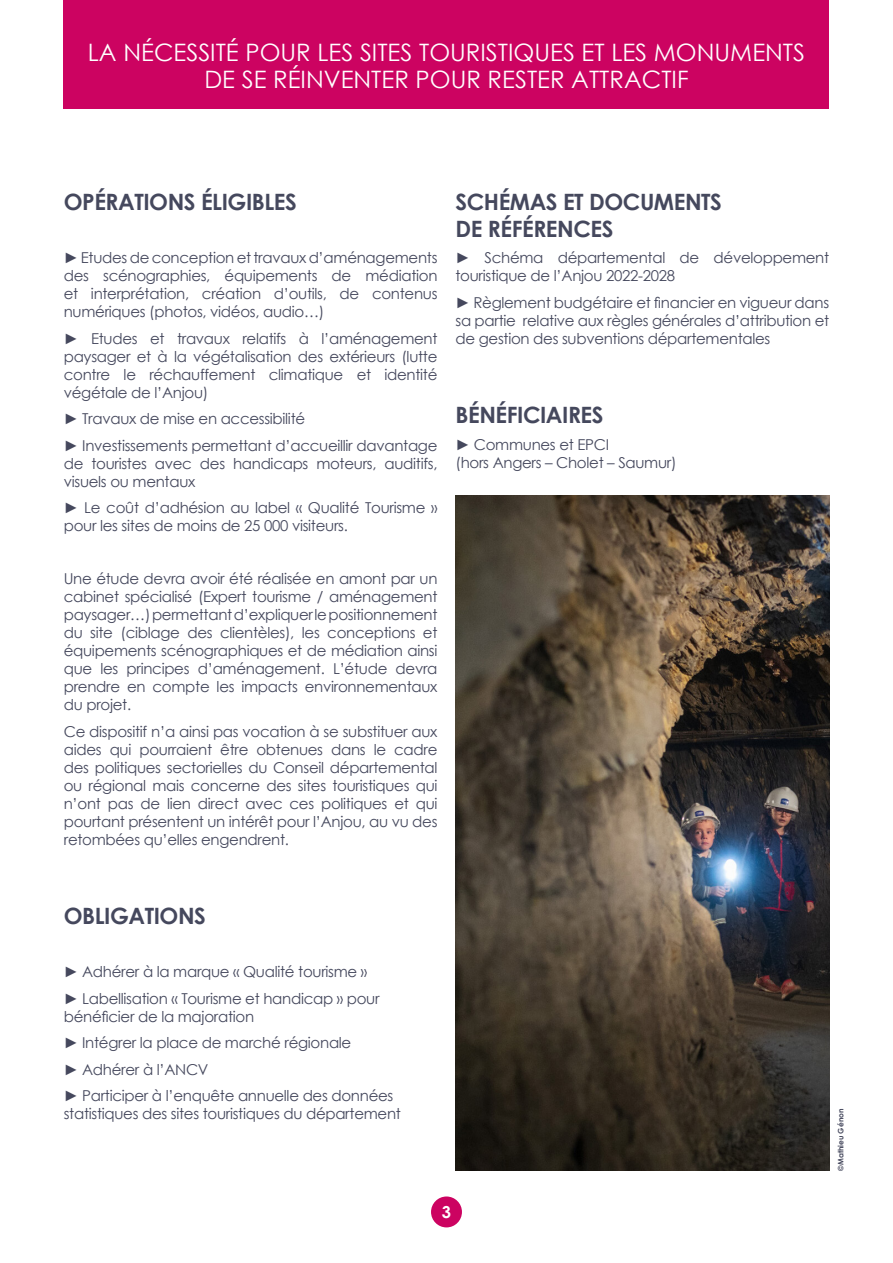
<style>
.page{position:relative;width:893px;height:1263px;background:#fff}
.page>*{position:absolute;margin:0;border:0;box-sizing:border-box;transform-origin:0 0}
.t1{font:24px/27px "Century Gothic";color:#fff;text-align:center}
.Texte_courant{font:700 22.5px "Century Gothic";letter-spacing:-.02em;color:#45485d}
.t2{font:700 16.5px "Century Gothic";color:#fff}
.Texte_courant-2{font:15px/18px "Century Gothic";letter-spacing:-.02em;color:#45485d;text-align:justify}
.Mentions___encadrés{font:700 7.5px "Century Gothic";color:#45485d}
</style>
<div class="page">
<div style="left:431px;top:1196px;width:31px;height:31px;background:#cc0361;border-radius:50%"></div>
<div style="left:64px;top:0;width:765px;height:109px;background:#cc0361"></div>
<img style="left:455px;top:495px;width:374px;height:676px">
<h1 class="t1" style="left:88px;top:38px;width:719px">LA NÉCESSITÉ POUR LES SITES TOURISTIQUES ET LES MONUMENTS<br>DE SE RÉINVENTER POUR RESTER ATTRACTIF</h1>
<p class="Texte_courant" style="left:64px;top:185px;width:235px">OPÉRATIONS ÉLIGIBLES</p>
<p class="Texte_courant-2" style="left:64px;top:248px;width:375px">► Etudes de conception et travaux d’aménagements des scénographies, équipements de médiation et interprétation, création d’outils, de contenus numériques (photos, vidéos, audio…)</p>
<p class="Texte_courant-2" style="left:64px;top:329px;width:375px">► Etudes et travaux relatifs à l’aménagement paysager et à la végétalisation des extérieurs (lutte contre le réchauffement climatique et identité végétale de l’Anjou)</p>
<p class="Texte_courant-2" style="left:64px;top:409px;width:243px">► Travaux de mise en accessibilité</p>
<p class="Texte_courant-2" style="left:64px;top:436px;width:375px">► Investissements permettant d’accueillir davantage de touristes avec des handicaps moteurs, auditifs, visuels ou mentaux</p>
<p class="Texte_courant-2" style="left:64px;top:498px;width:375px">► Le coût d’adhésion au label « Qualité Tourisme » pour les sites de moins de 25 000 visiteurs.</p>
<p class="Texte_courant-2" style="left:64px;top:569px;width:375px">Une étude devra avoir été réalisée en amont par un cabinet spécialisé (Expert tourisme / aménagement paysager…) permettant d’expliquer le positionnement du site (ciblage des clientèles), les conceptions et équipements scénographiques et de médiation ainsi que les principes d’aménagement. L’étude devra prendre en compte les impacts environnementaux du projet.</p>
<p class="Texte_courant-2" style="left:64px;top:722px;width:375px">Ce dispositif n’a ainsi pas vocation à se substituer aux aides qui pourraient être obtenues dans le cadre des politiques sectorielles du Conseil départemental ou régional mais concerne des sites touristiques qui n’ont pas de lien direct avec ces politiques et qui pourtant présentent un intérêt pour l’Anjou, au vu des retombées qu’elles engendrent.</p>
<p class="Texte_courant" style="left:455px;top:185px;width:268px">SCHÉMAS ET DOCUMENTS</p>
<p class="Texte_courant" style="left:455px;top:211px;width:159px">DE RÉFÉRENCES</p>
<p class="Texte_courant-2" style="left:455px;top:248px;width:375px">► Schéma départemental de développement touristique de l’Anjou 2022-2028</p>
<p class="Texte_courant-2" style="left:455px;top:293px;width:375px">► Règlement budgétaire et financier en vigueur dans sa partie relative aux règles générales d’attribution et de gestion des subventions départementales</p>
<p class="Texte_courant" style="left:455px;top:398px;width:150px">BÉNÉFICIAIRES</p>
<p class="Texte_courant-2" style="left:455px;top:435px;width:223px">► Communes et EPCI<br>(hors Angers – Cholet – Saumur)</p>
<p class="Texte_courant" style="left:64px;top:899px;width:144px">OBLIGATIONS</p>
<p class="Texte_courant-2" style="left:64px;top:963px;width:305px">► Adhérer à la marque « Qualité tourisme »</p>
<p class="Texte_courant-2" style="left:64px;top:989px;width:317px">► Labellisation « Tourisme et handicap » pour bénéficier de la majoration</p>
<p class="Texte_courant-2" style="left:64px;top:1034px;width:289px">► Intégrer la place de marché régionale</p>
<p class="Texte_courant-2" style="left:64px;top:1060px;width:146px">► Adhérer à l’ANCV</p>
<p class="Texte_courant-2" style="left:64px;top:1087px;width:339px">► Participer à l’enquête annuelle des données statistiques des sites touristiques du département</p>
<p class="t2" style="left:442px;top:1200px;width:11px">3</p>
<p class="Mentions___encadrés" style="left:835px;top:1171px;width:64px;rotate:-90deg">©Mathieu Génon</p>
</div>
